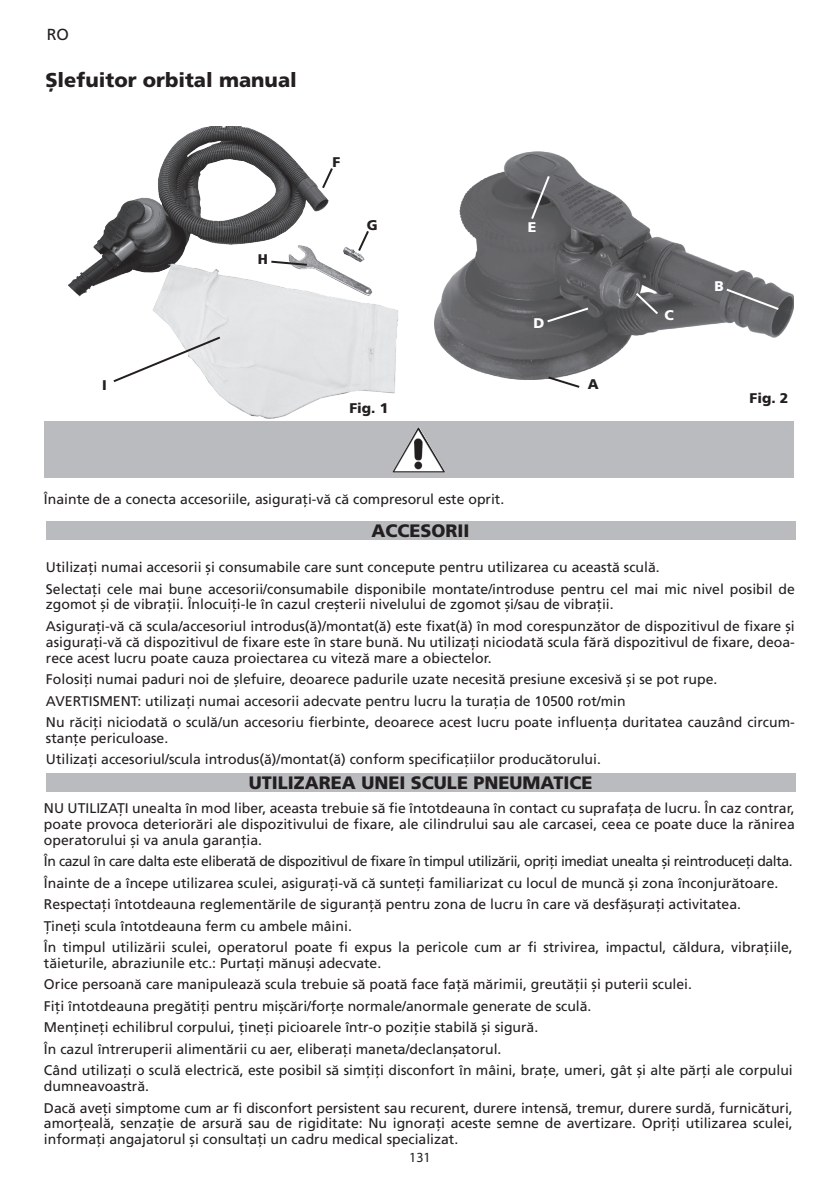
<style>
.page{position:relative;width:840px;height:1191px;background:#fff}
.page>*{position:absolute;margin:0;border:0;box-sizing:border-box;transform-origin:0 0}
.t1{font:900 20px "Frutiger LT Pro";color:#231f20}
.t2{font:900 18px "Frutiger LT Pro";color:#231f20}
.t3{font:16px "Frutiger LT Pro";color:#231f20}
.t4{font:14px/21.4px "Frutiger LT Pro";color:#231f20}
.t5{font:900 14px "Frutiger LT Pro";color:#231f20}
.t6{font:900 14px "Frutiger LT Pro";color:#fff}
.t7{font:14px "Myriad Pro";color:#231f20}
</style>
<div class="page">
<div style="left:44px;top:421px;width:748px;height:57px;background:#babbbe"></div>
<img style="left:392px;top:427px;width:52px;height:45px">
<div style="left:46px;top:520px;width:748px;height:19px;background:#babbbe"></div>
<div style="left:46px;top:772px;width:748px;height:19px;background:#babbbe"></div>
<img style="left:434px;top:151px;width:358px;height:228px">
<img style="left:68px;top:127px;width:330px;height:292px">
<svg style="left:545px;top:375px;width:36px;height:13px"></svg>
<svg style="left:723px;top:287px;width:57px;height:24px"></svg>
<svg style="left:111px;top:335px;width:111px;height:49px"></svg>
<svg style="left:269px;top:259px;width:40px;height:8px"></svg>
<svg style="left:633px;top:291px;width:26px;height:25px"></svg>
<svg style="left:545px;top:306px;width:45px;height:18px"></svg>
<svg style="left:630px;top:337px;width:46px;height:18px"></svg>
<svg style="left:529px;top:174px;width:22px;height:47px"></svg>
<svg style="left:356px;top:229px;width:14px;height:24px"></svg>
<svg style="left:320px;top:166px;width:14px;height:24px"></svg>
<p class="t3" style="left:47px;top:25px;width:24px">RO</p>
<h1 class="t1" style="left:45px;top:68px;width:253px">Şlefuitor orbital manual</h1>
<p class="t5" style="left:102px;top:376px;width:6px">I</p>
<p class="t5" style="left:257px;top:251px;width:12px">H</p>
<p class="t5" style="left:332px;top:153px;width:9px">F</p>
<p class="t5" style="left:366px;top:216px;width:12px">G</p>
<p class="t6" style="left:527px;top:219px;width:10px">E</p>
<p class="t5" style="left:349px;top:399px;width:40px">Fig. 1</p>
<p class="t6" style="left:533px;top:315px;width:12px">D</p>
<p class="t5" style="left:587px;top:375px;width:12px">A</p>
<p class="t6" style="left:664px;top:307px;width:11px">C</p>
<p class="t6" style="left:714px;top:277px;width:11px">B</p>
<p class="t5" style="left:749px;top:390px;width:40px">Fig. 2</p>
<p class="t4" style="left:44px;top:489px;width:461px">Înainte de a conecta accesoriile, asiguraţi-vă că compresorul este oprit.</p>
<p class="t2" style="left:371px;top:519px;width:100px">ACCESORII</p>
<p class="t4" style="left:46px;top:556px;width:750px">Utilizaţi numai accesorii şi consumabile care sunt concepute pentru utilizarea cu această sculă.<br>Selectaţi cele mai bune accesorii/consumabile disponibile montate/introduse pentru cel mai mic nivel posibil de</p>
<p class="t4" style="left:46px;top:594px;width:750px">zgomot şi de vibraţii. Înlocuiţi-le în cazul creşterii nivelului de zgomot şi/sau de vibraţii.<br>Asiguraţi-vă că scula/accesoriul introdus(ă)/montat(ă) este fixat(ă) în mod corespunzător de dispozitivul de fixare şi</p>
<p class="t4" style="left:46px;top:634px;width:750px;line-height:15.8px">asiguraţi-vă că dispozitivul de fixare este în stare bună. Nu utilizaţi niciodată scula fără dispozitivul de fixare, deoa&shy;rece acest lucru poate cauza proiectarea cu viteză mare a obiectelor.</p>
<p class="t4" style="left:46px;top:668px;width:750px">Folosiţi numai paduri noi de şlefuire, deoarece padurile uzate necesită presiune excesivă şi se pot rupe.<br>AVERTISMENT: utilizaţi numai accesorii adecvate pentru lucru la turaţia de 10500 rot/min<br>Nu răciţi niciodată o sculă/un accesoriu fierbinte, deoarece acest lucru poate influenţa duritatea cauzând circum-</p>
<p class="t4" style="left:46px;top:727px;width:556px">stanţe periculoase.<br>Utilizaţi accesoriul/scula introdus(ă)/montat(ă) conform specificaţiilor producătorului.</p>
<p class="t2" style="left:248px;top:771px;width:345px">UTILIZAREA UNEI SCULE PNEUMATICE</p>
<p class="t4" style="left:44px;top:800px;width:752px;line-height:15.8px;text-align:justify">NU UTILIZAŢI unealta în mod liber, aceasta trebuie să fie întotdeauna în contact cu suprafaţa de lucru. În caz contrar, poate provoca deteriorări ale dispozitivului de fixare, ale cilindrului sau ale carcasei, ceea ce poate duce la rănirea operatorului şi va anula garanţia.</p>
<p class="t4" style="left:44px;top:850px;width:750px">În cazul în care dalta este eliberată de dispozitivul de fixare în timpul utilizării, opriţi imediat unealta şi reintroduceţi dalta.<br>Înainte de a începe utilizarea sculei, asiguraţi-vă că sunteţi familiarizat cu locul de muncă şi zona înconjurătoare.<br>Respectaţi întotdeauna reglementările de siguranţă pentru zona de lucru în care vă desfăşuraţi activitatea.<br>Ţineţi scula întotdeauna ferm cu ambele mâini.<br>În timpul utilizării sculei, operatorul poate fi expus la pericole cum ar fi strivirea, impactul, căldura, vibraţiile,</p>
<p class="t4" style="left:44px;top:952px;width:749px">tăieturile, abraziunile etc.: Purtaţi mănuşi adecvate.<br>Orice persoană care manipulează scula trebuie să poată face faţă mărimii, greutăţii şi puterii sculei.<br>Fiţi întotdeauna pregătiţi pentru mişcări/forţe normale/anormale generate de sculă.<br>Menţineţi echilibrul corpului, ţineţi picioarele într-o poziţie stabilă şi sigură.<br>În cazul întreruperii alimentării cu aer, eliberaţi maneta/declanşatorul.<br>Când utilizaţi o sculă electrică, este posibil să simţiţi disconfort în mâini, braţe, umeri, gât şi alte părţi ale corpului</p>
<p class="t4" style="left:44px;top:1075px;width:750px">dumneavoastră.<br>Dacă aveţi simptome cum ar fi disconfort persistent sau recurent, durere intensă, tremur, durere surdă, furnicături,</p>
<p class="t4" style="left:44px;top:1115px;width:750px;line-height:15.8px">amorţeală, senzaţie de arsură sau de rigiditate: Nu ignoraţi aceste semne de avertizare. Opriţi utilizarea sculei, informaţi angajatorul şi consultaţi un cadru medical specializat.</p>
<p class="t7" style="left:409px;top:1148px;width:23px">131</p>
</div>
